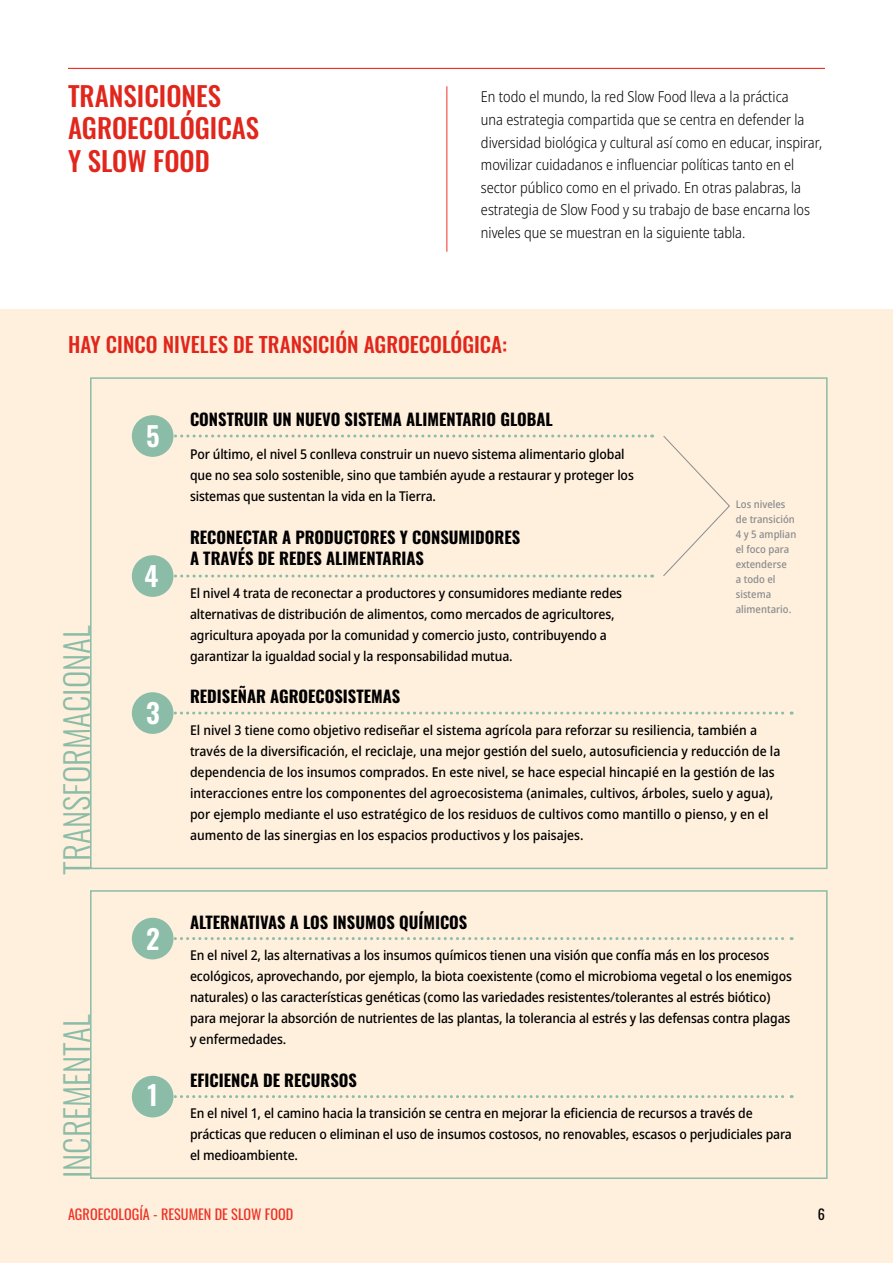
<style>
.page{position:relative;width:893px;height:1263px;background:#fff}
.page>*{position:absolute;margin:0;border:0;box-sizing:border-box;transform-origin:0 0}
.t1{font:300 33px "Oswald";color:#8bbca7}
.t2{font:500 27px/32.4px "Oswald";color:#e1261c}
.t3{font:600 27px "Oswald";color:#fff}
.t4{font:500 21px "Oswald";color:#e1261c}
.t5{font:700 16.5px/21px "Oswald";color:#000}
.t6{font:300 semi-condensed 15px/22.5px "Noto Sans";color:#000;scale:.95 1}
.t7{font:14.25px "Oswald";color:#ee3124}
.t8{font:14.25px "Oswald";color:#000}
.t9{font:500 semi-condensed 13.5px/21px "Noto Sans";letter-spacing:-.01em;color:#000}
.t10{font:500 semi-condensed 10.5px/15px "Noto Sans";color:#8a8c8e}
</style>
<div class="page">
<div style="left:0;top:309px;width:893px;height:954px;background:#fff0dd"></div>
<hr style="left:446px;top:86px;width:1px;height:166px;background:#ee3124">
<div style="left:90px;top:890px;width:738px;height:289px;border:2px solid #8bbca7"></div>
<div style="left:90px;top:377px;width:738px;height:492px;border:2px solid #8bbca7"></div>
<div style="left:132px;top:1076px;width:41px;height:41px;background:#8bbca7;border-radius:50%"></div>
<div style="left:132px;top:918px;width:41px;height:41px;background:#8bbca7;border-radius:50%"></div>
<div style="left:132px;top:692px;width:41px;height:42px;background:#8bbca7;border-radius:50%"></div>
<div style="left:132px;top:555px;width:41px;height:42px;background:#8bbca7;border-radius:50%"></div>
<div style="left:132px;top:415px;width:41px;height:42px;background:#8bbca7;border-radius:50%"></div>
<svg style="left:173px;top:1095px;width:619px;height:3px"></svg>
<svg style="left:173px;top:937px;width:619px;height:3px"></svg>
<svg style="left:173px;top:711px;width:619px;height:3px"></svg>
<svg style="left:173px;top:574px;width:480px;height:3px"></svg>
<svg style="left:173px;top:434px;width:480px;height:3px"></svg>
<svg style="left:663px;top:436px;width:67px;height:140px"></svg>
<hr style="left:68px;top:68px;width:757px;height:1px;background:#ee3124">
<h2 class="t2" style="left:68px;top:81px;width:193px">TRANSICIONES<br>AGROECOLÓGICAS<br>Y SLOW FOOD</h2>
<p class="t6" style="left:481px;top:86px;width:361px">En todo el mundo, la red Slow Food lleva a la práctica<br>una estrategia compartida que se centra en defender la diversidad biológica y cultural así como en educar, inspirar, movilizar cuidadanos e influenciar políticas tanto en el sector público como en el privado. En otras palabras, la estrategia de Slow Food y su trabajo de base encarna los niveles que se muestran en la siguiente tabla.</p>
<h3 class="t4" style="left:68px;top:333px;width:441px">HAY CINCO NIVELES DE TRANSICIÓN AGROECOLÓGICA:</h3>
<h1 class="t1" style="left:47px;top:875px;width:251px;rotate:-90deg">TRANSFORMACIONAL</h1>
<h1 class="t1" style="left:47px;top:1178px;width:165px;rotate:-90deg">INCREMENTAL</h1>
<h2 class="t3" style="left:146px;top:422px;width:15px">5</h2>
<h2 class="t3" style="left:144px;top:562px;width:15px">4</h2>
<h2 class="t3" style="left:146px;top:699px;width:15px">3</h2>
<h2 class="t3" style="left:146px;top:925px;width:15px">2</h2>
<h2 class="t3" style="left:148px;top:1081px;width:12px">1</h2>
<p class="t5" style="left:190px;top:410px;width:364px">CONSTRUIR UN NUEVO SISTEMA ALIMENTARIO GLOBAL</p>
<p class="t9" style="left:190px;top:444px;width:445px">Por último, el nivel 5 conlleva construir un nuevo sistema alimentario global que no sea solo sostenible, sino que también ayude a restaurar y proteger los sistemas que sustentan la vida en la Tierra.</p>
<p class="t5" style="left:190px;top:528px;width:332px">RECONECTAR A PRODUCTORES Y CONSUMIDORES<br>A TRAVÉS DE REDES ALIMENTARIAS</p>
<p class="t9" style="left:190px;top:583px;width:434px">El nivel 4 trata de reconectar a productores y consumidores mediante redes alternativas de distribución de alimentos, como mercados de agricultores, agricultura apoyada por la comunidad y comercio justo, contribuyendo a garantizar la igualdad social y la responsabilidad mutua.</p>
<p class="t5" style="left:190px;top:687px;width:212px">REDISEÑAR AGROECOSISTEMAS</p>
<p class="t10" style="left:736px;top:497px;width:62px">Los niveles de transición<br>4 y 5 amplian el foco para extenderse<br>a todo el sistema alimentario.</p>
<p class="t9" style="left:190px;top:720px;width:592px">El nivel 3 tiene como objetivo rediseñar el sistema agrícola para reforzar su resiliencia, también a través de la diversificación, el reciclaje, una mejor gestión del suelo, autosuficiencia y reducción de la dependencia de los insumos comprados. En este nivel, se hace especial hincapié en la gestión de las interacciones entre los componentes del agroecosistema (animales, cultivos, árboles, suelo y agua), por ejemplo mediante el uso estratégico de los residuos de cultivos como mantillo o pienso, y en el aumento de las sinergias en los espacios productivos y los paisajes.</p>
<p class="t5" style="left:190px;top:913px;width:279px">ALTERNATIVAS A LOS INSUMOS QUÍMICOS</p>
<p class="t9" style="left:190px;top:945px;width:603px">En el nivel 2, las alternativas a los insumos químicos tienen una visión que confía más en los procesos ecológicos, aprovechando, por ejemplo, la biota coexistente (como el microbioma vegetal o los enemigos naturales) o las características genéticas (como las variedades resistentes/tolerantes al estrés biótico) para mejorar la absorción de nutrientes de las plantas, la tolerancia al estrés y las defensas contra plagas y enfermedades.</p>
<p class="t5" style="left:190px;top:1071px;width:168px">EFICIENCA DE RECURSOS</p>
<p class="t9" style="left:190px;top:1103px;width:603px">En el nivel 1, el camino hacia la transición se centra en mejorar la eficiencia de recursos a través de prácticas que reducen o eliminan el uso de insumos costosos, no renovables, escasos o perjudiciales para el medioambiente.</p>
<p class="t7" style="left:68px;top:1202px;width:227px">AGROECOLOGÍA - RESUMEN DE SLOW FOOD</p>
<p class="t8" style="left:818px;top:1202px;width:9px">6</p>
</div>
